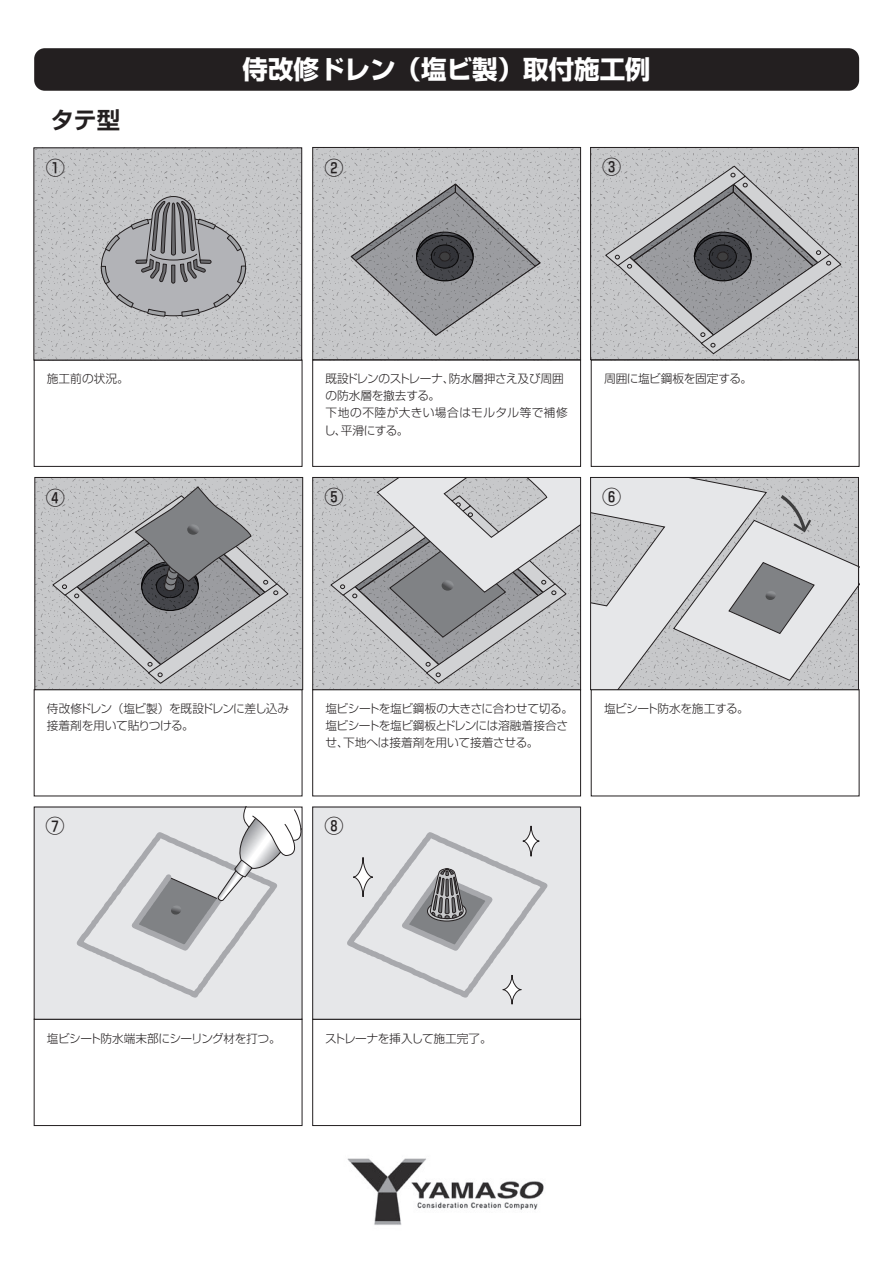
<style>
.page{position:relative;width:893px;height:1263px;background:#fff}
.page>*{position:absolute;margin:0;border:0;box-sizing:border-box;transform-origin:0 0}
.t1{font:700 25.5px "Shin Go Pro";color:#fff}
.t2{font:700 23.4px "Shin Go Pro De";color:#231f20}
.t3{font:500 19.2px "Shin Go Pro";color:#231f20}
.t4{font:300 11.7px/17px "Shin Go Pro";letter-spacing:-.025em;color:#231f20}
.t5{font:300 11.7px/17px "Shin Go Pro";color:#231f20}
</style>
<div class="page">
<div style="left:312px;top:689px;width:269px;height:107px;border:1px solid #231f20"></div>
<div style="left:34px;top:1019px;width:268px;height:107px;border:1px solid #231f20"></div>
<div style="left:312px;top:1019px;width:269px;height:107px;border:1px solid #231f20"></div>
<div style="left:34px;top:360px;width:268px;height:107px;border:1px solid #231f20"></div>
<div style="left:312px;top:360px;width:269px;height:107px;border:1px solid #231f20"></div>
<div style="left:591px;top:360px;width:268px;height:107px;border:1px solid #231f20"></div>
<img style="left:347px;top:1158px;width:197px;height:67px">
<svg style="left:34px;top:147px;width:268px;height:211px;background:#c1c2c4"></svg>
<svg style="left:314px;top:149px;width:265px;height:209px;background:#c4c5c7"></svg>
<svg style="left:101px;top:196px;width:145px;height:121px;background:#a6a6a9"></svg>
<svg style="left:350px;top:183px;width:191px;height:153px;background:#a3a3a6"></svg>
<svg style="left:592px;top:149px;width:265px;height:209px;background:#c4c5c7"></svg>
<svg style="left:605px;top:166px;width:236px;height:188px;background:#adaeb1"></svg>
<svg style="left:37px;top:479px;width:264px;height:209px;background:#c4c5c7"></svg>
<svg style="left:52px;top:486px;width:237px;height:198px;background:#aaabad"></svg>
<svg style="left:592px;top:479px;width:265px;height:209px;background:#cecfd1"></svg>
<svg style="left:314px;top:479px;width:265px;height:209px;background:#c4c5c7"></svg>
<svg style="left:330px;top:479px;width:249px;height:205px;background:#bbbcbe"></svg>
<div style="left:312px;top:807px;width:268px;height:212px;background:#e6e7e9"></div>
<div style="left:34px;top:807px;width:268px;height:212px;background:#e6e7e9"></div>
<svg style="left:76px;top:809px;width:224px;height:189px"></svg>
<svg style="left:347px;top:832px;width:201px;height:166px"></svg>
<svg style="left:353px;top:857px;width:20px;height:40px"></svg>
<div style="left:353px;top:857px;width:20px;height:40px;border:1px solid #231f20;border-radius:50%"></div>
<svg style="left:503px;top:975px;width:18px;height:29px"></svg>
<div style="left:502px;top:975px;width:19px;height:29px;border:1px solid #231f20;border-radius:50%"></div>
<svg style="left:523px;top:826px;width:16px;height:30px"></svg>
<div style="left:523px;top:826px;width:16px;height:30px;border:1px solid #231f20;border-radius:50%"></div>
<div style="left:35px;top:477px;width:268px;height:213px;border:1px solid #231f20"></div>
<div style="left:312px;top:477px;width:269px;height:213px;border:1px solid #231f20"></div>
<div style="left:312px;top:807px;width:269px;height:212px;border:1px solid #231f20"></div>
<div style="left:590px;top:477px;width:269px;height:213px;border:1px solid #231f20"></div>
<div style="left:312px;top:147px;width:269px;height:213px;border:1px solid #231f20"></div>
<div style="left:590px;top:147px;width:269px;height:213px;border:1px solid #231f20"></div>
<div style="left:34px;top:48px;width:825px;height:43px;background:#231f20;border-radius:11px"></div>
<h2 class="t2" style="left:50px;top:101px;width:72px">タテ型</h2>
<h1 class="t1" style="left:243px;top:49px;width:410px">侍改修ドレン（塩ビ製）取付施工例</h1>
<h3 class="t3" style="left:46px;top:152px;width:21px">①</h3>
<h3 class="t3" style="left:324px;top:152px;width:21px">②</h3>
<h3 class="t3" style="left:602px;top:151px;width:21px">③</h3>
<p class="t4" style="left:47px;top:369px;width:83px">施工前の状況。</p>
<p class="t5" style="left:324px;top:369px;width:245px">既設ドレンのストレーナ、防水層押さえ及び周囲の防水層を撤去する。<br>下地の不陸が大きい場合はモルタル等で補修し、平滑にする。</p>
<p class="t4" style="left:604px;top:369px;width:150px">周囲に塩ビ鋼板を固定する。</p>
<h3 class="t3" style="left:46px;top:482px;width:21px">④</h3>
<h3 class="t3" style="left:324px;top:481px;width:21px">⑤</h3>
<h3 class="t3" style="left:602px;top:480px;width:21px">⑥</h3>
<p class="t4" style="left:47px;top:699px;width:244px">侍改修ドレン（塩ビ製）を既設ドレンに差し込み接着剤を用いて貼りつける。</p>
<p class="t4" style="left:325px;top:699px;width:249px">塩ビシートを塩ビ鋼板の大きさに合わせて切る。塩ビシートを塩ビ鋼板とドレンには溶融着接合させ、下地へは接着剤を用いて接着させる。</p>
<p class="t4" style="left:604px;top:699px;width:146px">塩ビシート防水を施工する。</p>
<h3 class="t3" style="left:46px;top:810px;width:21px">⑦</h3>
<h3 class="t3" style="left:324px;top:810px;width:21px">⑧</h3>
<p class="t4" style="left:47px;top:1028px;width:235px">塩ビシート防水端末部にシーリング材を打つ。</p>
<p class="t4" style="left:325px;top:1028px;width:168px">ストレーナを挿入して施工完了。</p>
</div>
